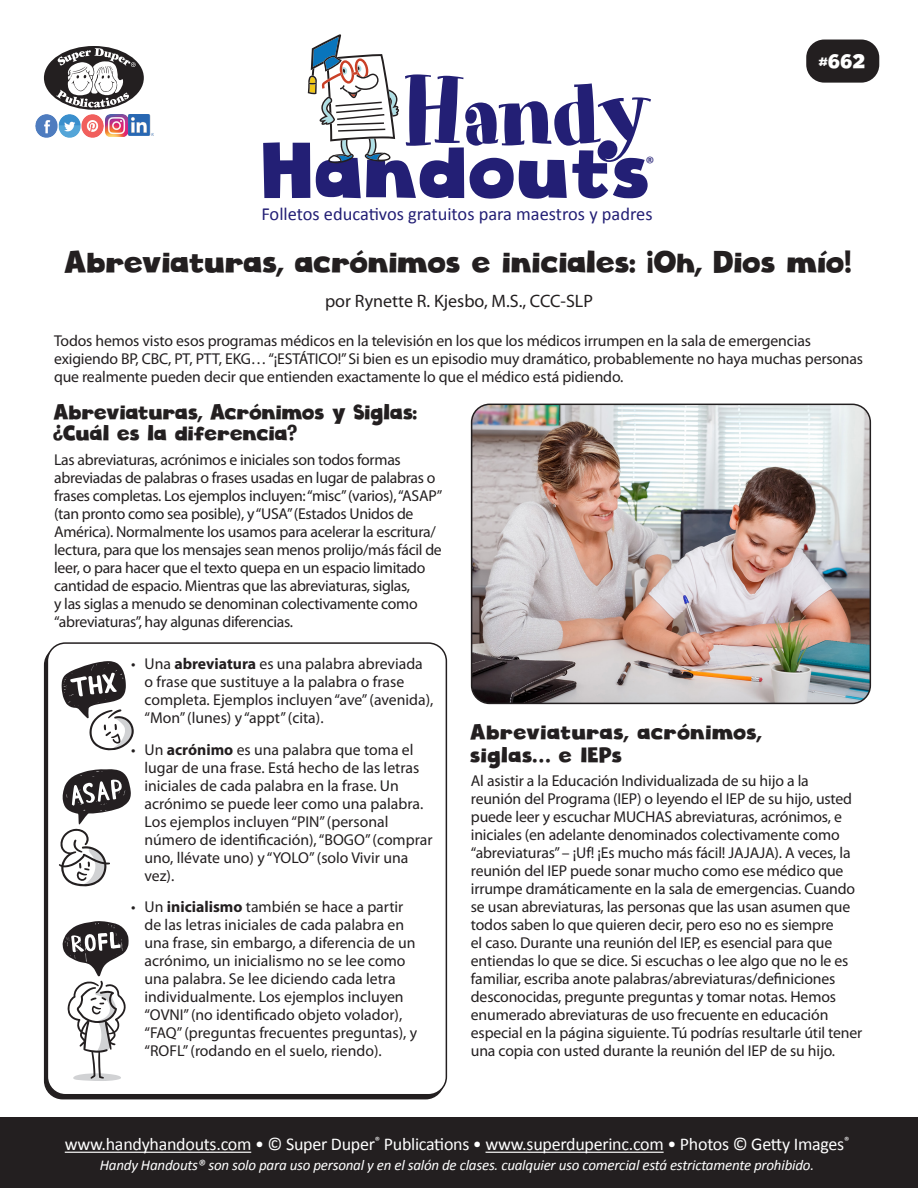
<style>
.page{position:relative;width:918px;height:1188px;background:#fff}
.page>*{position:absolute;margin:0;border:0;box-sizing:border-box;transform-origin:0 0}
.t1{font:93.75px "Art Department JNL";letter-spacing:-.03em;color:#231f75}
.t2{font:76.8px "Cloudy Witha Chanceof Love";color:#231f75}
.HH_Title{font:30px "Cloudy Witha Chanceof Love";letter-spacing:-.02em;color:#231f20}
.HH_Text{font:21px/21px "Cloudy Witha Chanceof Love";letter-spacing:-.02em;color:#231f20}
.HH_Text-2{font:21px/22.5px "Cloudy Witha Chanceof Love";color:#231f20}
.t3{font:19.5px "Cloudy Witha Chanceof Love";color:#fff}
.t4{font:18.45px "Calibri";color:#231f75}
.t5{font:18px "Calibri";letter-spacing:-.015em;color:#fff}
.HH_Author{font:18px "Myriad Pro";color:#231f20}
.t6{font:18px "Calibri";color:#231f75}
.HH_Text-3{font:15.75px/18px "Myriad Pro";letter-spacing:-.01em;color:#231f20}
.t7{font:italic 15px "Calibri";letter-spacing:-.015em;color:#fff}
.s1{font-weight:700}
</style>
<div class="page">
<div style="left:0;top:1118px;width:918px;height:70px;background:#231f20"></div>
<hr style="left:65px;top:1152px;width:186px;height:1px;background:#fff">
<hr style="left:486px;top:1152px;width:178px;height:1px;background:#fff">
<div style="left:47px;top:642px;width:400px;height:453px;border:2px solid #231f20;border-radius:18px"></div>
<div style="left:806px;top:40px;width:73px;height:43px;background:#231f20;border-radius:18px"></div>
<div style="left:44px;top:46px;width:100px;height:64px;background:#231f20;border-radius:50%"></div>
<svg style="left:56px;top:48px;width:80px;height:60px"></svg>
<img style="left:36px;top:115px;width:68px;height:22px">
<img style="left:106px;top:115px;width:21px;height:21px">
<img style="left:129px;top:115px;width:24px;height:21px">
<svg style="left:308px;top:34px;width:91px;height:129px"></svg>
<img style="left:472px;top:404px;width:398px;height:299px">
<div style="left:471px;top:404px;width:400px;height:300px;border:2px solid #231f20;border-radius:18px"></div>
<svg style="left:62px;top:661px;width:72px;height:90px"></svg>
<svg style="left:62px;top:921px;width:67px;height:160px"></svg>
<svg style="left:59px;top:769px;width:72px;height:118px"></svg>
<p class="t1" style="left:402px;top:57px;width:252px">Handy</p>
<p class="t2" style="left:264px;top:123px;width:391px">Handouts</p>
<p class="t6" style="left:646px;top:150px;width:11px">®</p>
<p class="t4" style="left:261px;top:201px;width:393px">Folletos educativos gratuitos para maestros y padres</p>
<p class="t3" style="left:819px;top:49px;width:48px">#662</p>
<p class="HH_Title" style="left:65px;top:243px;width:789px">Abreviaturas, acrónimos e iniciales: ¡Oh, Dios mío!</p>
<p class="HH_Author" style="left:325px;top:289px;width:269px">por Rynette R. Kjesbo, M.S., CCC-SLP</p>
<p class="HH_Text-3" style="left:54px;top:331px;width:811px">Todos hemos visto esos programas médicos en la televisión en los que los médicos irrumpen en la sala de emergencias exigiendo BP, CBC, PT, PTT, EKG… “¡ESTÁTICO!” Si bien es un episodio muy dramático, probablemente no haya muchas personas que realmente pueden decir que entienden exactamente lo que el médico está pidiendo.</p>
<p class="HH_Text" style="left:54px;top:402px;width:365px">Abreviaturas, Acrónimos y Siglas: ¿Cuál es la diferencia?</p>
<p class="HH_Text-3" style="left:54px;top:451px;width:390px">Las abreviaturas, acrónimos e iniciales son todos formas abreviadas de palabras o frases usadas en lugar de palabras o frases completas. Los ejemplos incluyen: “misc” (varios), “ASAP” (tan pronto como sea posible), y “USA” (Estados Unidos de América). Normalmente los usamos para acelerar la escritura/ lectura, para que los mensajes sean menos prolijo/más fácil de leer, o para hacer que el texto quepa en un espacio limitado cantidad de espacio. Mientras que las abreviaturas, siglas,<br>y las siglas a menudo se denominan colectivamente como “abreviaturas”, hay algunas diferencias.</p>
<p class="HH_Text-3" style="left:145px;top:655px;width:290px;text-indent:-14px">• Una <span class="s1">abreviatura</span> es una palabra abreviada o frase que sustituye a la palabra o frase completa. Ejemplos incluyen “ave” (avenida), “Mon” (lunes) y “appt” (cita).</p>
<p class="HH_Text-3" style="left:145px;top:740px;width:290px;text-indent:-14px">• Un <span class="s1">acrónimo</span> es una palabra que toma el lugar de una frase. Está hecho de las letras iniciales de cada palabra en la frase. Un acrónimo se puede leer como una palabra.<br>Los ejemplos incluyen “PIN” (personal número de identificación), “BOGO” (comprar uno, llévate uno) y “YOLO” (solo Vivir una vez).</p>
<p class="HH_Text-3" style="left:145px;top:898px;width:274px;text-indent:-14px">• Un <span class="s1">inicialismo</span> también se hace a partir de las letras iniciales de cada palabra en una frase, sin embargo, a diferencia de un acrónimo, un inicialismo no se lee como una palabra. Se lee diciendo cada letra individualmente. Los ejemplos incluyen “OVNI” (no identificado objeto volador), “FAQ” (preguntas frecuentes preguntas), y “ROFL” (rodando en el suelo, riendo).</p>
<p class="HH_Text-2" style="left:471px;top:721px;width:293px">Abreviaturas, acrónimos, siglas… e IEPs</p>
<p class="HH_Text-3" style="left:471px;top:772px;width:393px">Al asistir a la Educación Individualizada de su hijo a la reunión del Programa (IEP) o leyendo el IEP de su hijo, usted puede leer y escuchar MUCHAS abreviaturas, acrónimos, e iniciales (en adelante denominados colectivamente como “abreviaturas” – ¡Uf! ¡Es mucho más fácil! JAJAJA). A veces, la reunión del IEP puede sonar mucho como ese médico que irrumpe dramáticamente en la sala de emergencias. Cuando se usan abreviaturas, las personas que las usan asumen que todos saben lo que quieren decir, pero eso no es siempre<br>el caso. Durante una reunión del IEP, es esencial para que entiendas lo que se dice. Si escuchas o lee algo que no le es familiar, escriba anote palabras/abreviaturas/definiciones desconocidas, pregunte preguntas y tomar notas. Hemos enumerado abreviaturas de uso frecuente en educación especial en la página siguiente. Tú podrías resultarle útil tener una copia con usted durante la reunión del IEP de su hijo.</p>
<p class="t5" style="left:65px;top:1132px;width:786px">www.handyhandouts.com • © Super Duper<sup>®</sup> Publications • www.superduperinc.com • Photos © Getty Images<sup>®</sup></p>
<p class="t7" style="left:100px;top:1154px;width:716px">Handy Handouts® son solo para uso personal y en el salón de clases. cualquier uso comercial está estrictamente prohibido.</p>
</div>
